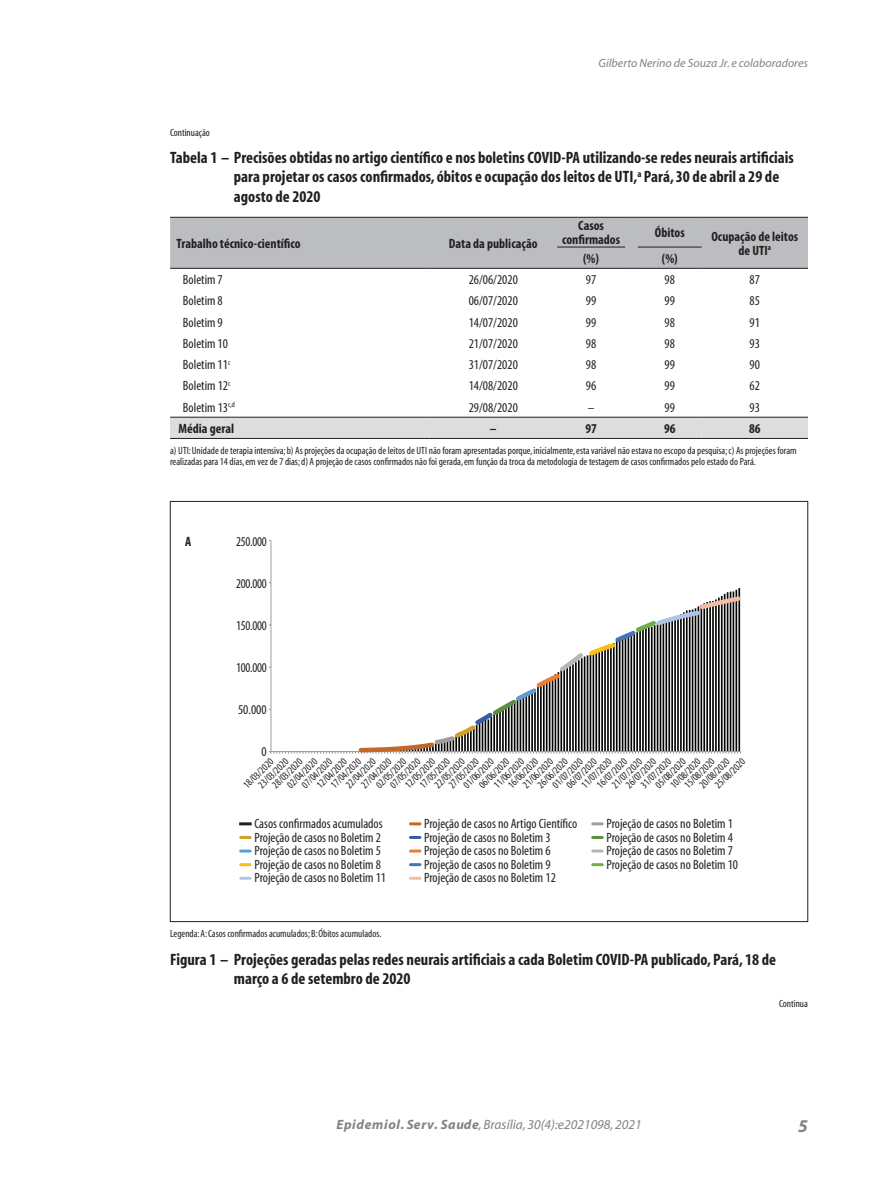
<style>
.page{position:relative;width:893px;height:1191px;background:#fff}
.page>*{position:absolute;margin:0;border:0;box-sizing:border-box;transform-origin:0 0}
.t1{font:italic 700 18px "Myriad";color:#808285}
.t2{font:700 condensed 16.5px/19.5px "Myriad";color:#231f20}
.t3{font:condensed 13.5px/13.5px "Myriad";color:#231f20}
.t4{font:condensed 13.5px "Myriad Pro";color:#231f20}
.t5{font:700 condensed 13.5px/13.5px "Myriad Pro";color:#231f20;text-align:center}
.t6{font:italic 13.5px "Myriad";color:#808285}
.t7{font:condensed 13.5px "Myriad";color:#231f20;scale:.95 1}
.t8{font:700 condensed 13.5px "Myriad";color:#231f20}
.t9{font:italic 12px "Myriad";color:#808285}
.t10{font:condensed 10.5px/10.5px "Myriad";color:#231f20}
.s1{font-weight:700}
</style>
<div class="page">
<div style="left:170px;top:217px;width:638px;height:52px;background:#bcbdc0"></div>
<hr style="left:638px;top:268px;width:64px;height:1px;background:#231f20">
<svg style="left:170px;top:417px;width:638px;height:22px;background:#cfd0d2"></svg>
<hr style="left:638px;top:438px;width:64px;height:1px;background:#231f20">
<hr style="left:702px;top:438px;width:106px;height:1px;background:#231f20">
<hr style="left:271px;top:540px;width:1px;height:211px;background:#9e9e9e">
<svg style="left:269px;top:593px;width:472px;height:161px"></svg>
<svg style="left:239px;top:822px;width:13px;height:3px"></svg>
<svg style="left:410px;top:822px;width:10px;height:3px"></svg>
<svg style="left:593px;top:822px;width:9px;height:3px"></svg>
<svg style="left:241px;top:849px;width:9px;height:3px"></svg>
<svg style="left:410px;top:849px;width:10px;height:3px"></svg>
<svg style="left:593px;top:849px;width:9px;height:3px"></svg>
<svg style="left:241px;top:836px;width:9px;height:3px"></svg>
<svg style="left:410px;top:836px;width:10px;height:3px"></svg>
<svg style="left:593px;top:836px;width:9px;height:3px"></svg>
<svg style="left:241px;top:863px;width:9px;height:3px"></svg>
<svg style="left:410px;top:863px;width:10px;height:3px"></svg>
<svg style="left:593px;top:863px;width:9px;height:3px"></svg>
<svg style="left:241px;top:876px;width:9px;height:3px"></svg>
<svg style="left:410px;top:876px;width:10px;height:3px"></svg>
<p class="t10" style="left:170px;top:127px;width:41px">Continuação</p>
<p class="t9" style="left:599px;top:57px;width:211px">Gilberto Nerino de Souza Jr. e colaboradores</p>
<h2 class="t2" style="left:234px;top:148px;width:561px;text-indent:-64px">Tabela 1 – Precisões obtidas no artigo científico e nos boletins COVID-PA utilizando-se redes neurais artificiais para projetar os casos confirmados, óbitos e ocupação dos leitos de UTI,<sup>a</sup> Pará, 30 de abril a 29 de agosto de 2020</h2>
<p class="t5" style="left:176px;top:236px;width:126px">Trabalho técnico-científico</p>
<p class="t5" style="left:449px;top:236px;width:90px">Data da publicação</p>
<p class="t5" style="left:562px;top:219px;width:60px">Casos confirmados</p>
<p class="t5" style="left:655px;top:226px;width:31px">Óbitos</p>
<p class="t5" style="left:583px;top:251px;width:17px">(%)</p>
<p class="t5" style="left:662px;top:251px;width:17px">(%)</p>
<p class="t5" style="left:711px;top:229px;width:88px">Ocupação de leitos de UTI<sup>a</sup></p>
<p class="t4" style="left:183px;top:271px;width:41px">Boletim 7</p>
<p class="t4" style="left:469px;top:271px;width:51px">26/06/2020</p>
<p class="t4" style="left:586px;top:271px;width:12px">97</p>
<p class="t4" style="left:665px;top:271px;width:12px">98</p>
<p class="t4" style="left:750px;top:271px;width:12px">87</p>
<p class="t4" style="left:183px;top:293px;width:41px">Boletim 8</p>
<p class="t4" style="left:469px;top:293px;width:51px">06/07/2020</p>
<p class="t4" style="left:586px;top:293px;width:12px">99</p>
<p class="t4" style="left:665px;top:293px;width:12px">99</p>
<p class="t4" style="left:750px;top:293px;width:12px">85</p>
<p class="t4" style="left:183px;top:314px;width:41px">Boletim 9</p>
<p class="t4" style="left:469px;top:314px;width:51px">14/07/2020</p>
<p class="t4" style="left:586px;top:314px;width:12px">99</p>
<p class="t4" style="left:665px;top:314px;width:12px">98</p>
<p class="t4" style="left:750px;top:314px;width:12px">91</p>
<p class="t4" style="left:183px;top:335px;width:47px">Boletim 10</p>
<p class="t4" style="left:469px;top:335px;width:51px">21/07/2020</p>
<p class="t4" style="left:586px;top:335px;width:12px">98</p>
<p class="t4" style="left:665px;top:335px;width:12px">98</p>
<p class="t4" style="left:750px;top:335px;width:12px">93</p>
<p class="t4" style="left:183px;top:356px;width:49px">Boletim 11<sup>c</sup></p>
<p class="t4" style="left:469px;top:356px;width:51px">31/07/2020</p>
<p class="t4" style="left:586px;top:356px;width:12px">98</p>
<p class="t4" style="left:665px;top:356px;width:12px">99</p>
<p class="t4" style="left:750px;top:356px;width:12px">90</p>
<p class="t4" style="left:183px;top:378px;width:49px">Boletim 12<sup>c</sup></p>
<p class="t4" style="left:469px;top:378px;width:51px">14/08/2020</p>
<p class="t4" style="left:586px;top:378px;width:12px">96</p>
<p class="t4" style="left:665px;top:378px;width:12px">99</p>
<p class="t4" style="left:750px;top:378px;width:12px">62</p>
<p class="t4" style="left:183px;top:399px;width:54px">Boletim 13<sup>c,d</sup></p>
<p class="t4" style="left:469px;top:399px;width:51px">29/08/2020</p>
<p class="t4" style="left:588px;top:399px;width:8px">–</p>
<p class="t4" style="left:665px;top:399px;width:12px">99</p>
<p class="t4" style="left:750px;top:399px;width:12px">93</p>
<p class="t5" style="left:179px;top:421px;width:57px">Média geral</p>
<p class="t5" style="left:490px;top:421px;width:8px">–</p>
<p class="t5" style="left:585px;top:421px;width:13px">97</p>
<p class="t5" style="left:664px;top:421px;width:13px">96</p>
<p class="t5" style="left:749px;top:421px;width:13px">86</p>
<p class="t10" style="left:170px;top:446px;width:628px">a) UTI: Unidade de terapia intensiva; b) As projeções da ocupação de leitos de UTI não foram apresentadas porque, inicialmente, esta variável não estava no escopo da pesquisa; c) As projeções foram realizadas para 14 dias, em vez de 7 dias; d) A projeção de casos confirmados não foi gerada, em função da troca da metodologia de testagem de casos confirmados pelo estado do Pará.</p>
<p class="t8" style="left:185px;top:535px;width:8px">A</p>
<p class="t7" style="left:236px;top:535px;width:33px">250.000</p>
<p class="t7" style="left:236px;top:577px;width:33px">200.000</p>
<p class="t7" style="left:236px;top:619px;width:33px">150.000</p>
<p class="t7" style="left:236px;top:661px;width:33px">100.000</p>
<p class="t3" style="left:238px;top:704px;width:30px">50.000</p>
<p class="t3" style="left:261px;top:746px;width:7px">0</p>
<p class="t10" style="left:241px;top:783px;width:40px;rotate:-45deg">18/03/2020</p>
<p class="t10" style="left:256px;top:783px;width:40px;rotate:-45deg">23/03/2020</p>
<p class="t10" style="left:270px;top:783px;width:40px;rotate:-45deg">28/03/2020</p>
<p class="t10" style="left:285px;top:783px;width:40px;rotate:-45deg">02/04/2020</p>
<p class="t10" style="left:300px;top:783px;width:40px;rotate:-45deg">07/04/2020</p>
<p class="t10" style="left:315px;top:783px;width:40px;rotate:-45deg">12/04/2020</p>
<p class="t10" style="left:329px;top:783px;width:40px;rotate:-45deg">17/04/2020</p>
<p class="t10" style="left:344px;top:783px;width:40px;rotate:-45deg">22/04/2020</p>
<p class="t10" style="left:359px;top:783px;width:40px;rotate:-45deg">27/04/2020</p>
<p class="t10" style="left:374px;top:783px;width:40px;rotate:-45deg">02/05/2020</p>
<p class="t10" style="left:388px;top:783px;width:40px;rotate:-45deg">07/05/2020</p>
<p class="t10" style="left:403px;top:783px;width:40px;rotate:-45deg">12/05/2020</p>
<p class="t10" style="left:418px;top:783px;width:40px;rotate:-45deg">17/05/2020</p>
<p class="t10" style="left:433px;top:783px;width:40px;rotate:-45deg">22/05/2020</p>
<p class="t10" style="left:447px;top:783px;width:40px;rotate:-45deg">27/05/2020</p>
<p class="t10" style="left:462px;top:783px;width:40px;rotate:-45deg">01/06/2020</p>
<p class="t10" style="left:477px;top:783px;width:40px;rotate:-45deg">06/06/2020</p>
<p class="t10" style="left:492px;top:783px;width:40px;rotate:-45deg">11/06/2020</p>
<p class="t10" style="left:506px;top:783px;width:40px;rotate:-45deg">16/06/2020</p>
<p class="t10" style="left:521px;top:783px;width:40px;rotate:-45deg">21/06/2020</p>
<p class="t10" style="left:536px;top:783px;width:40px;rotate:-45deg">26/06/2020</p>
<p class="t10" style="left:551px;top:783px;width:40px;rotate:-45deg">01/07/2020</p>
<p class="t10" style="left:565px;top:783px;width:40px;rotate:-45deg">06/07/2020</p>
<p class="t10" style="left:580px;top:783px;width:40px;rotate:-45deg">11/07/2020</p>
<p class="t10" style="left:595px;top:783px;width:40px;rotate:-45deg">16/07/2020</p>
<p class="t10" style="left:610px;top:783px;width:40px;rotate:-45deg">21/07/2020</p>
<p class="t10" style="left:624px;top:783px;width:40px;rotate:-45deg">26/07/2020</p>
<p class="t10" style="left:639px;top:783px;width:40px;rotate:-45deg">31/07/2020</p>
<p class="t10" style="left:654px;top:783px;width:40px;rotate:-45deg">05/08/2020</p>
<p class="t10" style="left:669px;top:783px;width:40px;rotate:-45deg">10/08/2020</p>
<p class="t10" style="left:683px;top:783px;width:40px;rotate:-45deg">15/08/2020</p>
<p class="t10" style="left:697px;top:783px;width:40px;rotate:-45deg">20/08/2020</p>
<p class="t10" style="left:713px;top:783px;width:40px;rotate:-45deg">25/08/2020</p>
<p class="t3" style="left:254px;top:817px;width:133px">Casos confirmados acumulados<br>Projeção de casos no Boletim 2<br>Projeção de casos no Boletim 5<br>Projeção de casos no Boletim 8<br>Projeção de casos no Boletim 11</p>
<p class="t3" style="left:424px;top:817px;width:155px">Projeção de casos no Artigo Científico<br>Projeção de casos no Boletim 3<br>Projeção de casos no Boletim 6<br>Projeção de casos no Boletim 9<br>Projeção de casos no Boletim 12</p>
<p class="t3" style="left:606px;top:817px;width:133px">Projeção de casos no Boletim 1<br>Projeção de casos no Boletim 4<br>Projeção de casos no Boletim 7<br>Projeção de casos no Boletim 10</p>
<p class="t10" style="left:170px;top:929px;width:213px">Legenda: A: Casos confirmados acumulados; B: Óbitos acumulados.</p>
<h2 class="t2" style="left:234px;top:950px;width:544px;text-indent:-64px">Figura 1 – Projeções geradas pelas redes neurais artificiais a cada Boletim COVID-PA publicado, Pará, 18 de março a 6 de setembro de 2020</h2>
<p class="t10" style="left:779px;top:998px;width:30px">Continua</p>
<p class="t6" style="left:336px;top:1117px;width:307px"><span class="s1">Epidemiol. Serv. Saude</span>, Brasília, 30(4):e2021098, 2021</p>
<h1 class="t1" style="left:798px;top:1116px;width:11px">5</h1>
</div>
